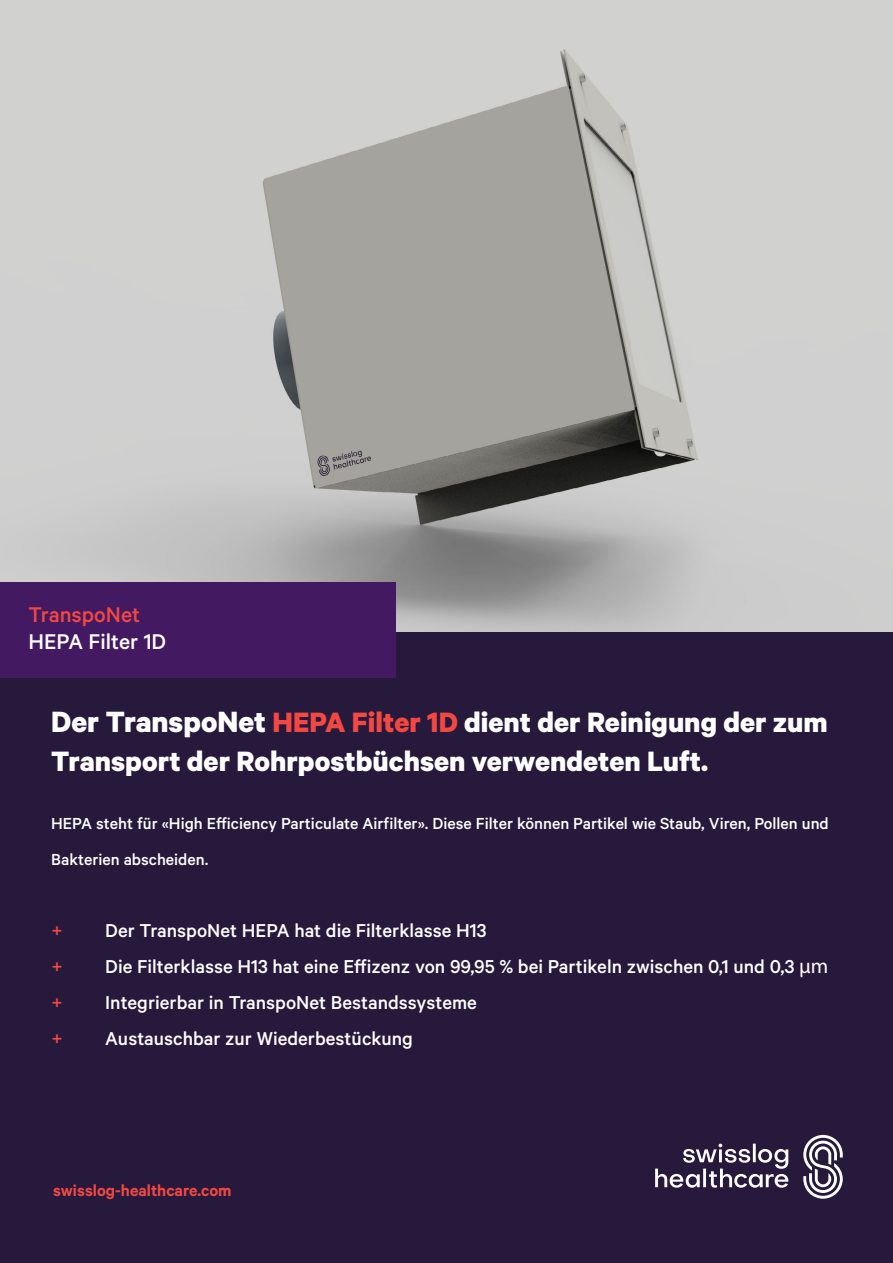
<style>
.page{position:relative;width:893px;height:1263px;background:#fff}
.page>*{position:absolute;margin:0;border:0;box-sizing:border-box;transform-origin:0 0}
.t1{font:700 31.5px/39px "Calibre";color:#fff}
.t2{font:500 24px "Calibre";color:#fff}
.t3{font:500 24px "Calibre";color:#f34842}
.t4{font:500 21px/36px "Calibre";color:#fff}
.t5{font:500 18px/36px "Calibre";color:#fff}
.t6{font:600 18px "Calibre";color:#f34842}
.s1{font-size:33px}
.s2{color:#f34842}
.s3{font-family:"Myriad Pro";font-weight:400}
</style>
<div class="page">
<div style="left:0;top:632px;width:893px;height:631px;background:#26193c"></div>
<img style="left:0;top:0;width:893px;height:631px">
<svg style="left:655px;top:1143px;width:133px;height:45px"></svg>
<svg style="left:803px;top:1135px;width:40px;height:64px"></svg>
<div style="left:0;top:583px;width:395px;height:95px;background:#431961"></div>
<p class="t3" style="left:29px;top:600px;width:113px">TranspoNet</p>
<p class="t2" style="left:29px;top:627px;width:139px">HEPA Filter 1D</p>
<h1 class="t1" style="left:51px;top:702px;width:778px"><span class="s1">Der TranspoNet</span> <span class="s2">HEPA Filter 1D</span> dient der Reinigung der zum<br>Transport der Rohrpostbüchsen verwendeten Luft.</h1>
<p class="t5" style="left:51px;top:805px;width:779px">HEPA steht für «High Efficiency Particulate Airfilter». Diese Filter können Partikel wie Staub, Viren, Pollen und<br>Bakterien abscheiden.</p>
<p class="t4" style="left:51px;top:912px;width:779px"><span class="s2">+</span> ▪ Der TranspoNet HEPA hat die Filterklasse H13<br><span class="s2">+</span> ▪ Die Filterklasse H13 hat eine Effizenz von 99,95 % bei Partikeln zwischen 0,1 und 0,3 <span class="s3">μm </span><span class="s2">+</span> ▪ Integrierbar in TranspoNet Bestandssysteme<br><span class="s2">+</span> ▪ Austauschbar zur Wiederbestückung</p>
<p class="t6" style="left:53px;top:1180px;width:180px">swisslog-healthcare.com</p>
</div>
